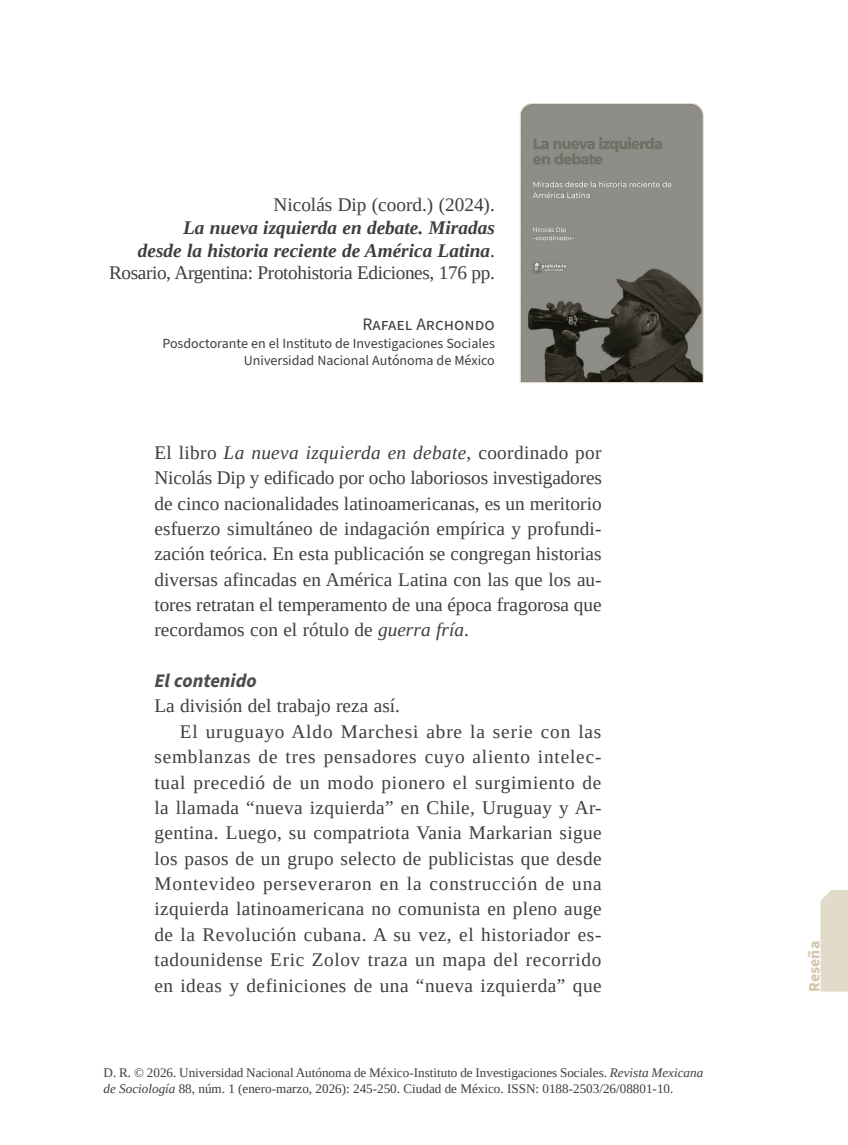
<style>
.page{position:relative;width:848px;height:1145px;background:#fff}
.page>*{position:absolute;margin:0;border:0;box-sizing:border-box;transform-origin:0 0}
.t1{font:19.25px/25.4px "Liberation Serif";letter-spacing:.025em;color:#3e3e3f;text-align:justify}
.t2{font:19.25px "Liberation Serif";letter-spacing:.045em;color:#3e3e3f}
.t3{font:italic 700 19.25px/22.8px "Liberation Serif";color:#3e3e3f;text-align:right}
.t4{font:19.25px "Liberation Serif";color:#3e3e3f}
.t5{font:italic 700 19.25px "Source Sans Pro";color:#4b4c4d}
.t6{font:17.5px "Source Sans Pro";color:#3e3e3f}
.t7{font:700 15.75px "Source Sans Pro";color:#d3c7ad}
.t8{font:14px/17.5px "Source Sans Pro";color:#3e3e3f;text-align:right}
.t9{font:13.12px/15.8px "Liberation Serif";color:#3e3e3f}
.s1{font-weight:400;font-style:normal}
.s2{font-style:italic}
</style>
<div class="page">
<div style="left:820px;top:890px;width:27px;height:102px;background:#e3dbca"></div>
<svg style="left:519px;top:103px;width:185px;height:280px;background:#7a7872"></svg>
<p class="t4" style="left:273px;top:192px;width:223px">Nicolás Dip (coord.) (2024).</p>
<p class="t3" style="left:109px;top:216px;width:387px">La nueva izquierda en debate. Miradas<br>desde la historia reciente de América Latina<span class="s1">.<br>Rosario, Argentina: Protohistoria Ediciones, 176 pp.</span></p>
<p class="t6" style="left:362px;top:313px;width:134px">Rafael Archondo</p>
<p class="t8" style="left:162px;top:335px;width:334px">Posdoctorante en el Instituto de Investigaciones Sociales<br>Universidad Nacional Autónoma de México</p>
<p class="t1" style="left:154px;top:440px;width:449px">El libro <span class="s2">La nueva izquierda en debate</span>, coordinado por Nicolás Dip y edificado por ocho laboriosos investigadores de cinco nacionalidades latinoamericanas, es un meritorio esfuerzo simultáneo de indagación empírica y profundi&shy;zación teórica. En esta publicación se congregan historias diversas afincadas en América Latina con las que los au&shy;tores retratan el temperamento de una época fragorosa que recordamos con el rótulo de <span class="s2">guerra fría</span>.</p>
<p class="t5" style="left:154px;top:668px;width:104px">El contenido</p>
<p class="t4" style="left:154px;top:694px;width:247px">La división del trabajo reza así.</p>
<p class="t2" style="left:180px;top:719px;width:423px">El uruguayo Aldo Marchesi abre la serie con las</p>
<p class="t2" style="left:154px;top:744px;width:448px">semblanzas de tres pensadores cuyo aliento intelec-</p>
<p class="t1" style="left:154px;top:769px;width:448px">tual precedió de un modo pionero el surgimiento de</p>
<p class="t1" style="left:154px;top:795px;width:448px">la llamada “nueva izquierda” en Chile, Uruguay y Ar-</p>
<p class="t1" style="left:154px;top:820px;width:449px">gentina. Luego, su compatriota Vania Markarian sigue</p>
<p class="t1" style="left:154px;top:846px;width:448px">los pasos de un grupo selecto de publicistas que desde</p>
<p class="t2" style="left:154px;top:871px;width:449px">Montevideo perseveraron en la construcción de una</p>
<p class="t1" style="left:154px;top:896px;width:449px">izquierda latinoamericana no comunista en pleno auge</p>
<p class="t1" style="left:154px;top:922px;width:448px">de la Revolución cubana. A su vez, el historiador es-</p>
<p class="t1" style="left:154px;top:947px;width:448px">tadounidense Eric Zolov traza un mapa del recorrido</p>
<p class="t1" style="left:154px;top:972px;width:448px">en ideas y definiciones de una “nueva izquierda” que</p>
<p class="t9" style="left:104px;top:1065px;width:601px">D. R. © 2026. Universidad Nacional Autónoma de México-Instituto de Investigaciones Sociales. <span class="s2">Revista Mexicana de Sociología</span> 88, núm. 1 (enero-marzo, 2026): 245-250. Ciudad de México. ISSN: 0188-2503/26/08801-10.</p>
<p class="t7" style="left:803px;top:992px;width:52px;rotate:-90deg">Reseña</p>
</div>
